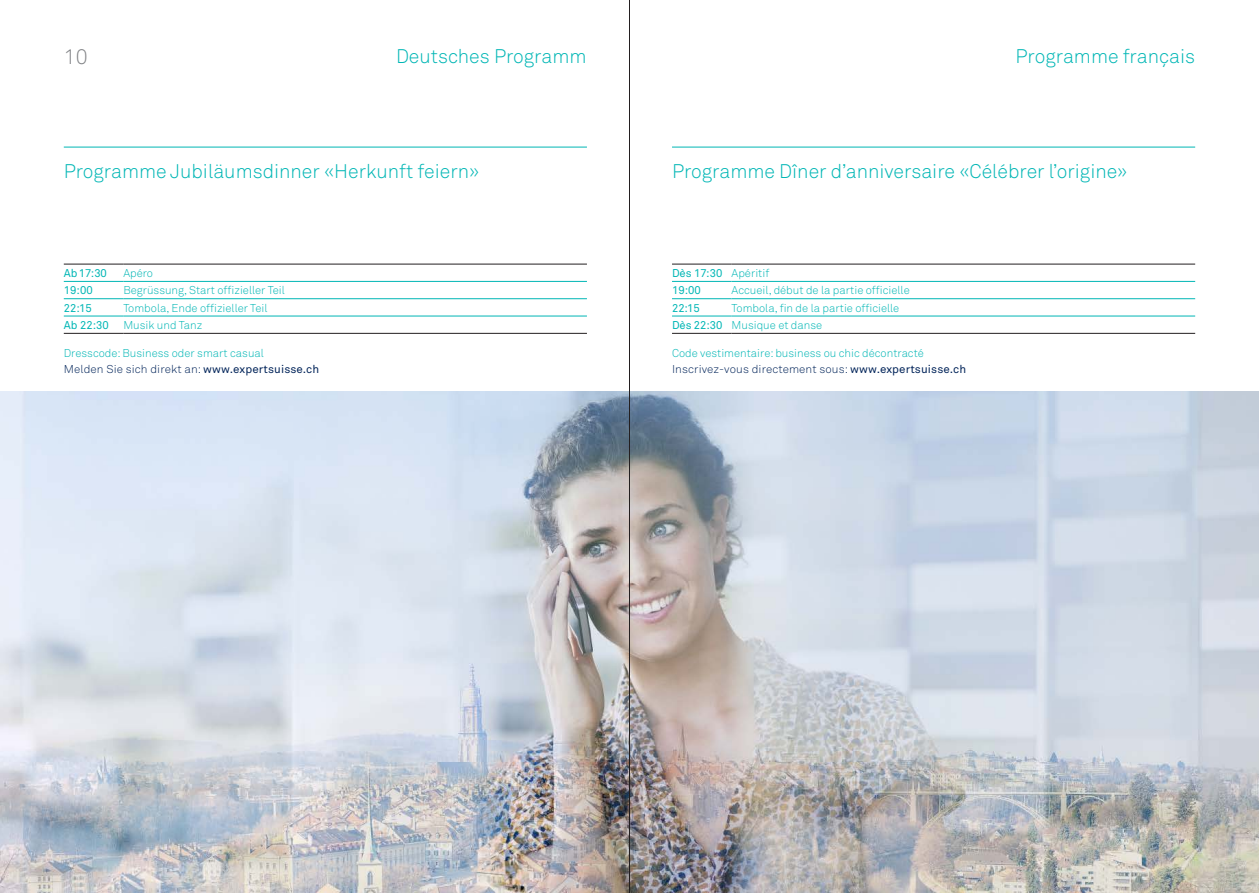
<style>
.page{position:relative;width:1259px;height:893px;background:#fff}
.page>*{position:absolute;margin:0;border:0;box-sizing:border-box;transform-origin:0 0}
.t1{font:21px "Akkurat Light Pro";color:#808285}
.t2{font:19.5px "Akkurat Light Pro";color:#00b6b5}
.t3{font:11.25px/15.6px "Akkurat Light Pro";color:#00b6b5}
.t4{font:11.25px/17.2px "Akkurat Pro";color:#00b6b5}
.s1{color:#03255a}
.s2{font-family:"Akkurat Pro";color:#03255a}
.s3{font-family:"Akkurat Light Pro"}
.s4{font-family:"Akkurat Pro"}
</style>
<div class="page">
<hr style="left:64px;top:147px;width:523px;height:1px;background:#00b6b5">
<hr style="left:672px;top:147px;width:523px;height:1px;background:#00b6b5">
<hr style="left:64px;top:264px;width:59px;height:1px;background:#231f20">
<hr style="left:123px;top:264px;width:464px;height:1px;background:#231f20">
<hr style="left:64px;top:333px;width:59px;height:1px;background:#231f20">
<hr style="left:123px;top:333px;width:464px;height:1px;background:#231f20">
<hr style="left:64px;top:281px;width:59px;height:1px;background:#00b6b5">
<hr style="left:123px;top:281px;width:464px;height:1px;background:#00b6b5">
<hr style="left:64px;top:298px;width:59px;height:1px;background:#00b6b5">
<hr style="left:123px;top:298px;width:464px;height:1px;background:#00b6b5">
<hr style="left:64px;top:316px;width:59px;height:1px;background:#00b6b5">
<hr style="left:123px;top:316px;width:464px;height:1px;background:#00b6b5">
<hr style="left:672px;top:264px;width:59px;height:1px;background:#231f20">
<hr style="left:731px;top:264px;width:464px;height:1px;background:#231f20">
<hr style="left:672px;top:333px;width:59px;height:1px;background:#231f20">
<hr style="left:731px;top:333px;width:464px;height:1px;background:#231f20">
<hr style="left:672px;top:281px;width:59px;height:1px;background:#00b6b5">
<hr style="left:731px;top:281px;width:464px;height:1px;background:#00b6b5">
<hr style="left:672px;top:298px;width:59px;height:1px;background:#00b6b5">
<hr style="left:731px;top:298px;width:464px;height:1px;background:#00b6b5">
<hr style="left:672px;top:316px;width:59px;height:1px;background:#00b6b5">
<hr style="left:731px;top:316px;width:464px;height:1px;background:#00b6b5">
<img style="left:0;top:391px;width:1259px;height:502px">
<hr style="left:629px;top:0;width:1px;height:893px;background:#231f20">
<h1 class="t1" style="left:64px;top:44px;width:25px">10</h1>
<h2 class="t2" style="left:396px;top:44px;width:192px">Deutsches Programm</h2>
<h2 class="t2" style="left:1015px;top:44px;width:181px">Programme français</h2>
<h2 class="t2" style="left:64px;top:159px;width:417px">Programme Jubiläumsdinner «Herkunft feiern»</h2>
<h2 class="t2" style="left:672px;top:159px;width:457px">Programme Dîner d’anniversaire «Célébrer l’origine»</h2>
<p class="t4" style="left:64px;top:265px;width:45px">Ab 17:30</p>
<p class="t3" style="left:123px;top:266px;width:31px">Apéro</p>
<p class="t4" style="left:64px;top:282px;width:30px">19:00</p>
<p class="t3" style="left:123px;top:283px;width:163px">Begrüssung, Start offizieller Teil</p>
<p class="t4" style="left:64px;top:300px;width:29px">22:15</p>
<p class="t3" style="left:123px;top:300px;width:146px">Tombola, Ende offizieller Teil</p>
<p class="t4" style="left:64px;top:317px;width:46px">Ab 22:30</p>
<p class="t3" style="left:123px;top:318px;width:80px">Musik und Tanz</p>
<p class="t3" style="left:64px;top:346px;width:257px">Dresscode: Business oder smart casual<br><span class="s1">Melden Sie sich direkt an:</span> <span class="s2">www.expertsuisse.ch</span></p>
<p class="t4" style="left:672px;top:265px;width:99px">Dès 17:30 <span class="s3">Apéritif<br></span>19:00</p>
<p class="t3" style="left:731px;top:283px;width:180px">Accueil, début de la partie officielle</p>
<p class="t3" style="left:672px;top:299px;width:229px;line-height:17.2px;text-indent:60px">Tombola, fin de la partie officielle<br><span class="s4">Dès 22:30</span> Musique et danse</p>
<p class="t3" style="left:672px;top:346px;width:295px">Code vestimentaire: business ou chic décontracté<br><span class="s1">Inscrivez-vous directement sous:</span> <span class="s2">www.expertsuisse.ch</span></p>
<p class="t4" style="left:672px;top:300px;width:29px">22:15</p>
</div>
